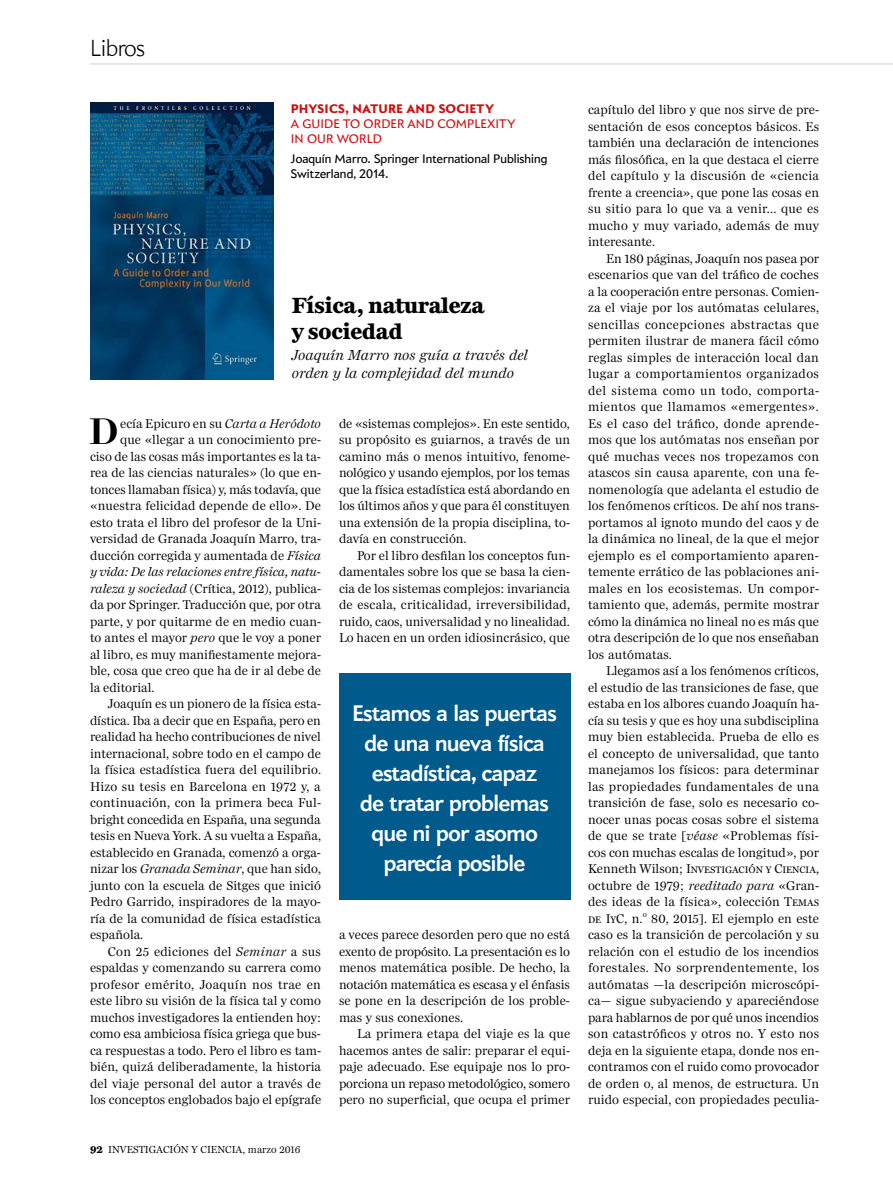
<style>
.page{position:relative;width:893px;height:1191px;background:#fff}
.page>*{position:absolute;margin:0;border:0;box-sizing:border-box;transform-origin:0 0}
.t1{font:500 36.9px "Brunel Deck";color:#000}
.t2{font:700 22.5px/25.5px "Miller Daily One";color:#000}
.t3{font:100 22.5px "Apres";color:#000}
.t4{font:700 21.75px/30px "Apres";letter-spacing:-.015em;color:#fff;text-align:center}
.t5{font:italic 15px/18px "Miller Daily One";color:#000}
.t6{font:13.2px/16.5px "Miller Daily One";color:#000;text-align:justify}
.t7{font:italic 13.2px "Miller Daily One";letter-spacing:-.01em;color:#000}
.t8{font:13.2px "Miller Daily One";letter-spacing:.025em;color:#000}
.t9{font:12px/15px "Apres";letter-spacing:.005em;color:#000}
.t10{font:12px/15px "Apres";letter-spacing:.01em;color:#cd1013}
.t11{font:800 12px "Apres";letter-spacing:.015em;color:#cd1013}
.t12{font:10.5px "Miller Daily One";color:#000}
.s1{font-style:italic}
.s2{font-weight:700}
</style>
<div class="page">
<hr style="left:90px;top:64px;width:803px;height:1px;background:#cfd0d0">
<img style="left:90px;top:103px;width:184px;height:276px">
<div style="left:339px;top:673px;width:231px;height:226px;background:#005a8c"></div>
<h2 class="t3" style="left:90px;top:34px;width:57px">Libros</h2>
<p class="t11" style="left:291px;top:101px;width:205px">PHYSICS, NATURE AND SOCIETY</p>
<p class="t10" style="left:291px;top:116px;width:226px">A GUIDE TO ORDER AND COMPLEXITY<br>IN OUR WORLD</p>
<p class="t9" style="left:291px;top:151px;width:258px">Joaquín Marro. Springer International Publishing<br>Switzerland, 2014.</p>
<h2 class="t2" style="left:292px;top:292px;width:194px">Física, naturaleza y sociedad</h2>
<p class="t5" style="left:292px;top:346px;width:238px">Joaquín Marro nos guía a través del orden y la complejidad del mundo</p>
<h1 class="t1" style="left:89px;top:410px;width:31px">D</h1>
<p class="t6" style="left:120px;top:415px;width:202px">ecía Epicuro en su <span class="s1">Carta a Heródoto</span></p>
<p class="t6" style="left:120px;top:431px;width:202px">que «llegar a un conocimiento pre-</p>
<p class="t6" style="left:90px;top:448px;width:232px">ciso de las cosas más importantes es la ta-</p>
<p class="t6" style="left:90px;top:464px;width:233px">rea de las ciencias naturales» (lo que en-</p>
<p class="t6" style="left:90px;top:481px;width:232px">tonces llamaban física) y, más todavía, que</p>
<p class="t6" style="left:90px;top:497px;width:233px">«nuestra felicidad depende de ello». De</p>
<p class="t6" style="left:90px;top:514px;width:233px">esto trata el libro del profesor de la Uni-</p>
<p class="t6" style="left:90px;top:530px;width:233px">versidad de Granada Joaquín Marro, tra-</p>
<p class="t6" style="left:90px;top:547px;width:232px">ducción corregida y aumentada de <span class="s1">Física</span></p>
<p class="t7" style="left:90px;top:564px;width:232px">y vida: De las relaciones entre física, natu-</p>
<p class="t6" style="left:90px;top:580px;width:233px"><span class="s1">raleza y sociedad</span> (Crítica, 2012), publica-</p>
<p class="t6" style="left:90px;top:596px;width:233px">da por Springer. Traducción que, por otra</p>
<p class="t6" style="left:90px;top:613px;width:233px">parte, y por quitarme de en medio cuan-</p>
<p class="t6" style="left:90px;top:629px;width:233px">to antes el mayor <span class="s1">pero</span> que le voy a poner</p>
<p class="t6" style="left:90px;top:646px;width:233px">al libro, es muy manifiestamente mejora-</p>
<p class="t6" style="left:90px;top:662px;width:233px">ble, cosa que creo que ha de ir al debe de</p>
<p class="t6" style="left:90px;top:679px;width:66px">la editorial.</p>
<p class="t6" style="left:108px;top:695px;width:215px">Joaquín es un pionero de la física esta-</p>
<p class="t6" style="left:90px;top:712px;width:232px">dística. Iba a decir que en España, pero en</p>
<p class="t6" style="left:90px;top:728px;width:232px">realidad ha hecho contribuciones de nivel</p>
<p class="t6" style="left:90px;top:745px;width:233px">internacional, sobre todo en el campo de</p>
<p class="t6" style="left:90px;top:761px;width:233px">la física estadística fuera del equilibrio.</p>
<p class="t6" style="left:90px;top:778px;width:232px">Hizo su tesis en Barcelona en 1972 y, a</p>
<p class="t6" style="left:90px;top:794px;width:233px">continuación, con la primera beca Ful-</p>
<p class="t6" style="left:90px;top:811px;width:232px">bright concedida en España, una segunda</p>
<p class="t6" style="left:90px;top:827px;width:233px">tesis en Nueva York. A su vuelta a España,</p>
<p class="t6" style="left:90px;top:844px;width:232px">establecido en Granada, comenzó a orga-</p>
<p class="t6" style="left:90px;top:860px;width:233px">nizar los <span class="s1">Granada Seminar</span>, que han sido,</p>
<p class="t6" style="left:90px;top:877px;width:232px">junto con la escuela de Sitges que inició</p>
<p class="t6" style="left:90px;top:893px;width:232px">Pedro Garrido, inspiradores de la mayo-</p>
<p class="t6" style="left:90px;top:910px;width:233px">ría de la comunidad de física estadística</p>
<p class="t6" style="left:90px;top:926px;width:55px">española.</p>
<p class="t6" style="left:108px;top:943px;width:215px">Con 25 ediciones del <span class="s1">Seminar</span> a sus</p>
<p class="t6" style="left:90px;top:959px;width:232px">espaldas y comenzando su carrera como</p>
<p class="t8" style="left:90px;top:977px;width:232px">profesor emérito, Joaquín nos trae en</p>
<p class="t6" style="left:90px;top:992px;width:233px">este libro su visión de la física tal y como</p>
<p class="t6" style="left:90px;top:1009px;width:233px">muchos investigadores la entienden hoy:</p>
<p class="t6" style="left:90px;top:1025px;width:232px">como esa ambiciosa física griega que bus-</p>
<p class="t6" style="left:90px;top:1042px;width:233px">ca respuestas a todo. Pero el libro es tam-</p>
<p class="t6" style="left:90px;top:1058px;width:233px">bién, quizá deliberadamente, la historia</p>
<p class="t6" style="left:90px;top:1075px;width:232px">del viaje personal del autor a través de</p>
<p class="t6" style="left:90px;top:1091px;width:233px">los conceptos englobados bajo el epígrafe</p>
<p class="t12" style="left:90px;top:1144px;width:212px"><span class="s2">92</span> INVESTIGACIÓN Y CIENCIA, marzo 2016</p>
<p class="t6" style="left:339px;top:415px;width:233px">de «sistemas complejos». En este sentido, su propósito es guiarnos, a través de un camino más o menos intuitivo, fenome&shy;nológico y usando ejemplos, por los temas que la física estadística está abordando en los últimos años y que para él constituyen una extensión de la propia disciplina, to&shy;davía en construcción.</p>
<p class="t6" style="left:339px;top:547px;width:233px;text-indent:18px">Por el libro desfilan los conceptos fun&shy;damentales sobre los que se basa la cien&shy;cia de los sistemas complejos: invariancia de escala, criticalidad, irreversibilidad, ruido, caos, universalidad y no linealidad.<br>Lo hacen en un orden idiosincrásico, que</p>
<h3 class="t4" style="left:352px;top:698px;width:206px">Estamos a las puertas de una nueva física estadística, capaz<br>de tratar problemas que ni por asomo parecía posible</h3>
<p class="t6" style="left:339px;top:926px;width:233px">a veces parece desorden pero que no está exento de propósito. La presentación es lo menos matemática posible. De hecho, la notación matemática es escasa y el énfasis se pone en la descripción de los proble&shy;mas y sus conexiones.</p>
<p class="t6" style="left:339px;top:1025px;width:233px;text-indent:18px">La primera etapa del viaje es la que hacemos antes de salir: preparar el equi&shy;paje adecuado. Ese equipaje nos lo pro&shy;porciona un repaso metodológico, somero pero no superficial, que ocupa el primer</p>
<p class="t6" style="left:588px;top:101px;width:233px">capítulo del libro y que nos sirve de pre&shy;sentación de esos conceptos básicos. Es también una declaración de intenciones más filosófica, en la que destaca el cierre del capítulo y la discusión de «ciencia frente a creencia», que pone las cosas en su sitio para lo que va a venir... que es mucho y muy variado, además de muy interesante.</p>
<p class="t6" style="left:588px;top:250px;width:233px;text-indent:18px">En 180 páginas, Joaquín nos pasea por escenarios que van del tráfico de coches a la cooperación entre personas. Comien&shy;za el viaje por los autómatas celulares, sencillas concepciones abstractas que permiten ilustrar de manera fácil cómo reglas simples de interacción local dan lugar a comportamientos organizados del sistema como un todo, comporta&shy;mientos que llamamos «emergentes».<br>Es el caso del tráfico, donde aprende&shy;mos que los autómatas nos enseñan por qué muchas veces nos tropezamos con atascos sin causa aparente, con una fe&shy;nomenología que adelanta el estudio de los fenómenos críticos. De ahí nos trans&shy;portamos al ignoto mundo del caos y de la dinámica no lineal, de la que el mejor ejemplo es el comportamiento aparen&shy;temente errático de las poblaciones ani&shy;males en los ecosistemas. Un compor&shy;tamiento que, además, permite mostrar cómo la dinámica no lineal no es más que otra descripción de lo que nos enseñaban los autómatas.</p>
<p class="t6" style="left:588px;top:662px;width:233px;text-indent:18px">Llegamos así a los fenómenos críticos, el estudio de las transiciones de fase, que estaba en los albores cuando Joaquín ha&shy;cía su tesis y que es hoy una subdisciplina muy bien establecida. Prueba de ello es el concepto de universalidad, que tanto manejamos los físicos: para determinar las propiedades fundamentales de una transición de fase, solo es necesario co&shy;nocer unas pocas cosas sobre el sistema de que se trate [<span class="s1">véase</span> «Problemas físi&shy;cos con muchas escalas de longitud», por Kenneth Wilson; Investigación y Ciencia, octubre de 1979; <span class="s1">reeditado para</span> «Gran&shy;des ideas de la física», colección Temas de IyC, n.<sup>o</sup> 80, 2015]. El ejemplo en este caso es la transición de percolación y su relación con el estudio de los incendios forestales. No sorprendentemente, los autómatas —la descripción microscópi&shy;ca— sigue subyaciendo y apareciéndose para hablarnos de por qué unos incendios son catastróficos y otros no. Y esto nos deja en la siguiente etapa, donde nos en&shy;contramos con el ruido como provocador de orden o, al menos, de estructura. Un ruido especial, con propiedades peculia-</p>
</div>
